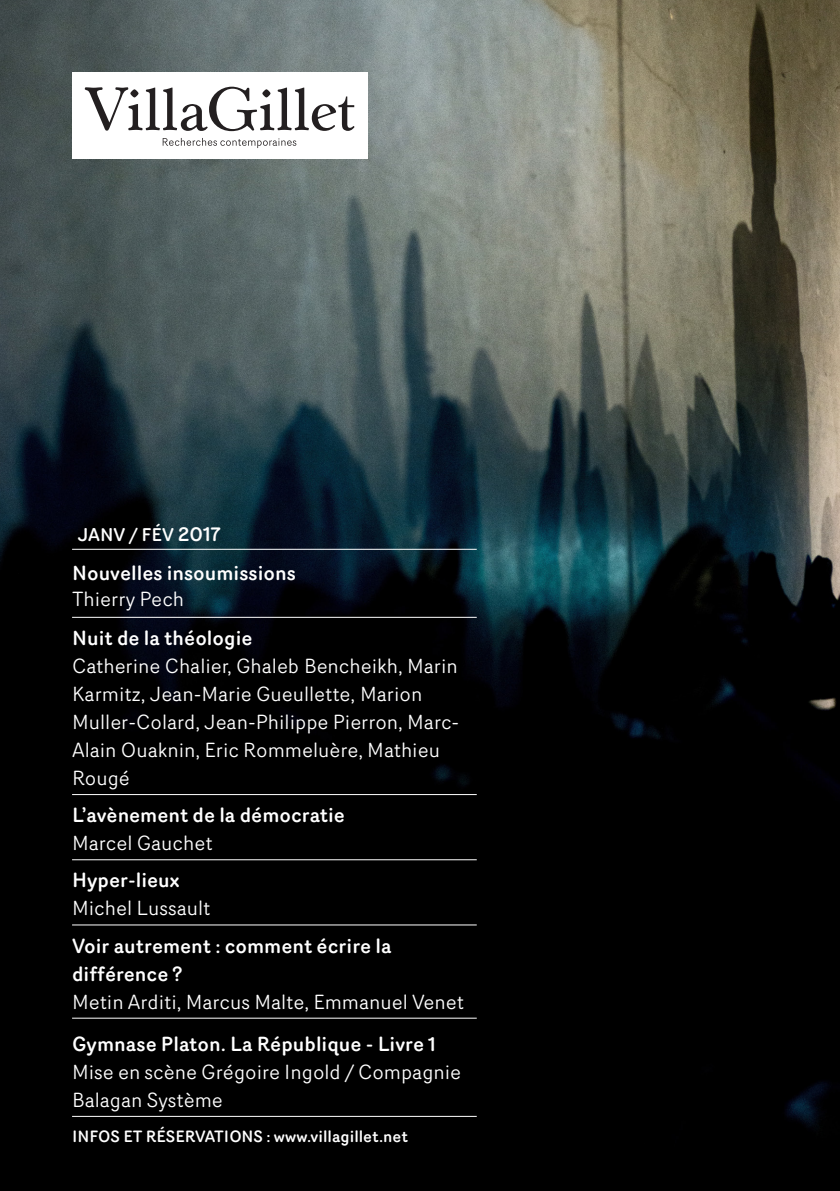
<style>
.page{position:relative;width:840px;height:1191px;background:#fff}
.page>*{position:absolute;margin:0;border:0;box-sizing:border-box;transform-origin:0 0}
.t1{font:20px/28px "Router";color:#fff}
.t2{font:500 20px/28px "Router";color:#fff}
.t3{font:500 18px "Router";color:#fff}
.t4{font:500 16px "Router";color:#fff}
.s1{font-size:20px}
.s2{font-weight:400}
.s3{font-weight:500}
</style>
<div class="page">
<img style="left:0;top:0;width:839px;height:1191px">
<hr style="left:72px;top:549px;width:404px;height:1px;background:#fff">
<hr style="left:72px;top:617px;width:404px;height:1px;background:#fff">
<hr style="left:72px;top:794px;width:404px;height:1px;background:#fff">
<hr style="left:72px;top:859px;width:404px;height:1px;background:#fff">
<hr style="left:72px;top:924px;width:404px;height:1px;background:#fff">
<hr style="left:72px;top:1017px;width:404px;height:1px;background:#fff">
<hr style="left:72px;top:1116px;width:404px;height:1px;background:#fff">
<div style="left:72px;top:72px;width:295px;height:87px;background:#fff"></div>
<svg style="left:162px;top:138px;width:134px;height:10px"></svg>
<svg style="left:85px;top:87px;width:269px;height:44px"></svg>
<p class="t3" style="left:78px;top:520px;width:144px">JANV / FÉV <span class="s1">2017</span></p>
<p class="t2" style="left:72px;top:559px;width:225px;line-height:26px">Nouvelles insoumissions<br><span class="s2">Thierry Pech</span></p>
<p class="t1" style="left:72px;top:623px;width:388px"><span class="s3">Nuit de la théologie<br></span>Catherine Chalier, Ghaleb Bencheikh, Marin Karmitz, Jean-Marie Gueullette, Marion Muller-Colard, Jean-Philippe Pierron, Marc-Alain Ouaknin, Eric Rommeluère, Mathieu Rougé</p>
<p class="t2" style="left:72px;top:800px;width:274px">L’avènement de la démocratie<br><span class="s2">Marcel Gauchet</span></p>
<p class="t1" style="left:72px;top:865px;width:140px"><span class="s3">Hyper-lieux<br></span>Michel Lussault</p>
<p class="t2" style="left:72px;top:931px;width:393px">Voir autrement : comment écrire la différence ?<br><span class="s2">Metin Arditi, Marcus Malte, Emmanuel Venet</span></p>
<p class="t1" style="left:72px;top:1029px;width:390px"><span class="s3">Gymnase Platon. La République - Livre 1<br></span>Mise en scène Grégoire Ingold / Compagnie<br>Balagan Système</p>
<p class="t4" style="left:72px;top:1124px;width:337px">INFOS ET RÉSERVATIONS : www.villagillet.net</p>
</div>
